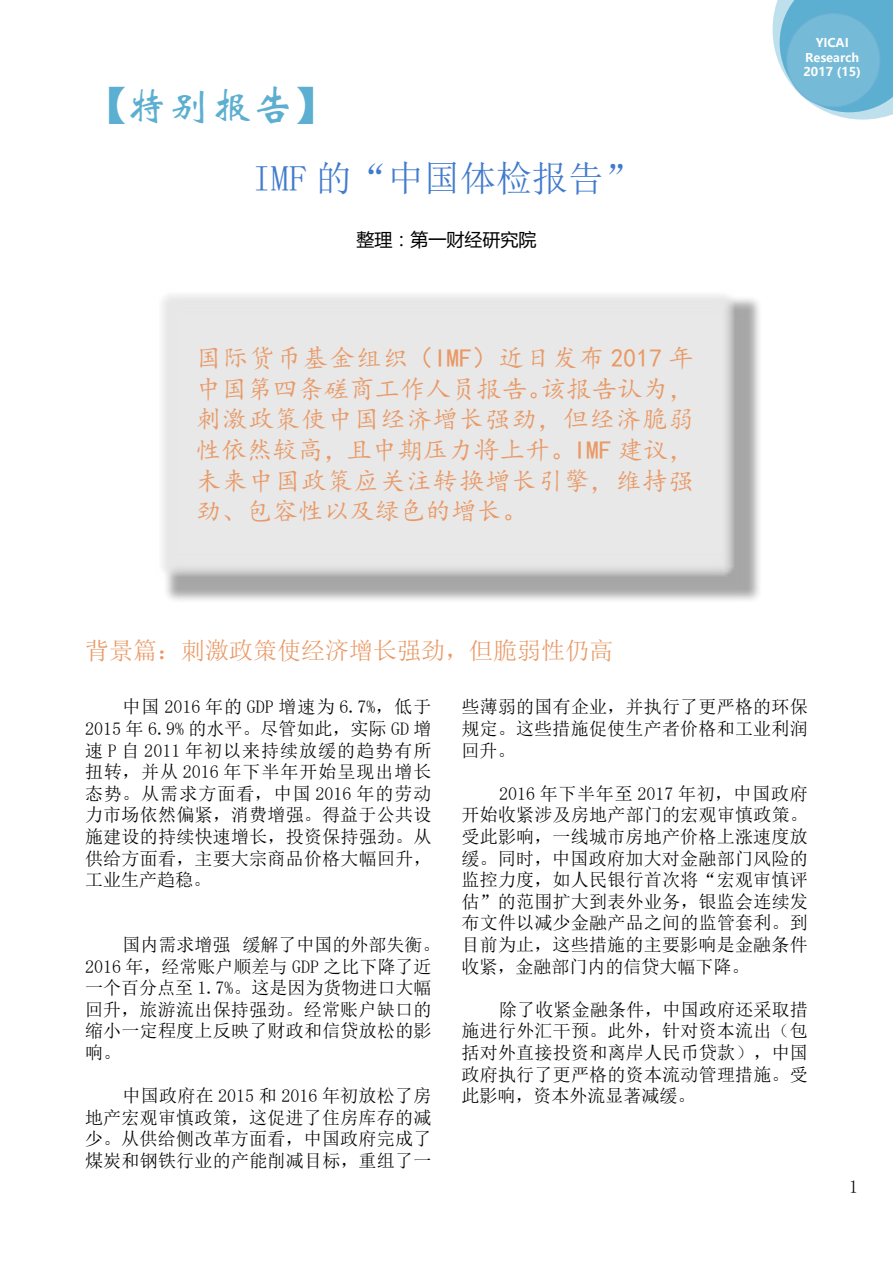
<style>
.page{position:relative;width:893px;height:1263px;background:#fff}
.page>*{position:absolute;margin:0;border:0;box-sizing:border-box;transform-origin:0 0}
.t1{font:42px "ST Xinwei";color:#5cafd0}
.t2{font:36px "N Sim Sun";color:#417bcd}
.t3{font:25.5px/30.6px "Kai Ti";color:#e99966;text-align:justify}
.t4{font:24px "Sim Sun";color:#e99966}
.t5{font:18px/21.6px "N Sim Sun";letter-spacing:.015em;color:#000;text-align:justify}
.t6{font:18px "Microsoft Ya Hei UI";color:#000}
.t7{font:18px "Sim Sun";color:#000}
.t8{font:700 12px/14.4px "Microsoft Ya Hei UI";color:#fff;text-align:center}
</style>
<div class="page">
<svg style="left:772px;top:0;width:121px;height:120px"></svg>
<div style="left:787px;top:14px;width:93px;height:93px;background:#75bbd7;border-radius:50%"></div>
<div style="left:163px;top:295px;width:599px;height:308px;background:#000;opacity:.35"></div>
<div style="left:155px;top:289px;width:583px;height:291px;background:#e8e8e8"></div>
<h1 class="t1" style="left:85px;top:85px;width:253px">【特别报告】</h1>
<h2 class="t2" style="left:253px;top:160px;width:389px">IMF 的“中国体检报告”</h2>
<p class="t6" style="left:356px;top:227px;width:182px">整理：第一财经研究院</p>
<h3 class="t3" style="left:196px;top:343px;width:499px">国际货币基金组织（IMF）近日发布 2017 年中国第四条磋商工作人员报告。该报告认为，刺激政策使中国经济增长强劲，但经济脆弱性依然较高，且中期压力将上升。IMF 建议，未来中国政策应关注转换增长引擎，维持强劲、包容性以及绿色的增长。</h3>
<h3 class="t4" style="left:85px;top:638px;width:529px">背景篇：刺激政策使经济增长强劲，但脆弱性仍高</h3>
<p class="t8" style="left:803px;top:35px;width:59px">YICAI<br>Research<br>2017 (15)</p>
<p class="t5" style="left:85px;top:696px;width:348px;text-indent:37px">中国 2016 年的 GDP 增速为 6.7%，低于2015 年 6.9% 的水平。尽管如此，实际 GD 增速 P 自 2011 年初以来持续放缓的趋势有所扭转，并从 2016 年下半年开始呈现出增长态势。从需求方面看，中国 2016 年的劳动力市场依然偏紧，消费增强。得益于公共设施建设的持续快速增长，投资保持强劲。从供给方面看，主要大宗商品价格大幅回升，工业生产趋稳。</p>
<p class="t5" style="left:85px;top:934px;width:357px;text-align:left;text-indent:37px">国内需求增强 缓解了中国的外部失衡。<br>2016 年，经常账户顺差与 GDP 之比下降了近一个百分点至 1.7%。这是因为货物进口大幅回升，旅游流出保持强劲。经常账户缺口的缩小一定程度上反映了财政和信贷放松的影响。</p>
<p class="t5" style="left:85px;top:1085px;width:348px;text-indent:37px">中国政府在 2015 和 2016 年初放松了房地产宏观审慎政策，这促进了住房库存的减少。从供给侧改革方面看，中国政府完成了煤炭和钢铁行业的产能削减目标，重组了一</p>
<p class="t5" style="left:461px;top:696px;width:348px">些薄弱的国有企业，并执行了更严格的环保规定。这些措施促使生产者价格和工业利润回升。</p>
<p class="t5" style="left:461px;top:782px;width:348px;text-indent:37px">2016 年下半年至 2017 年初，中国政府开始收紧涉及房地产部门的宏观审慎政策。受此影响，一线城市房地产价格上涨速度放缓。同时，中国政府加大对金融部门风险的监控力度，如人民银行首次将“宏观审慎评估”的范围扩大到表外业务，银监会连续发布文件以减少金融产品之间的监管套利。到目前为止，这些措施的主要影响是金融条件收紧，金融部门内的信贷大幅下降。</p>
<p class="t5" style="left:461px;top:998px;width:348px;text-indent:37px">除了收紧金融条件，中国政府还采取措施进行外汇干预。此外，针对资本流出（包括对外直接投资和离岸人民币贷款），中国政府执行了更严格的资本流动管理措施。受此影响，资本外流显著减缓。</p>
<p class="t7" style="left:849px;top:1178px;width:10px">1</p>
</div>
